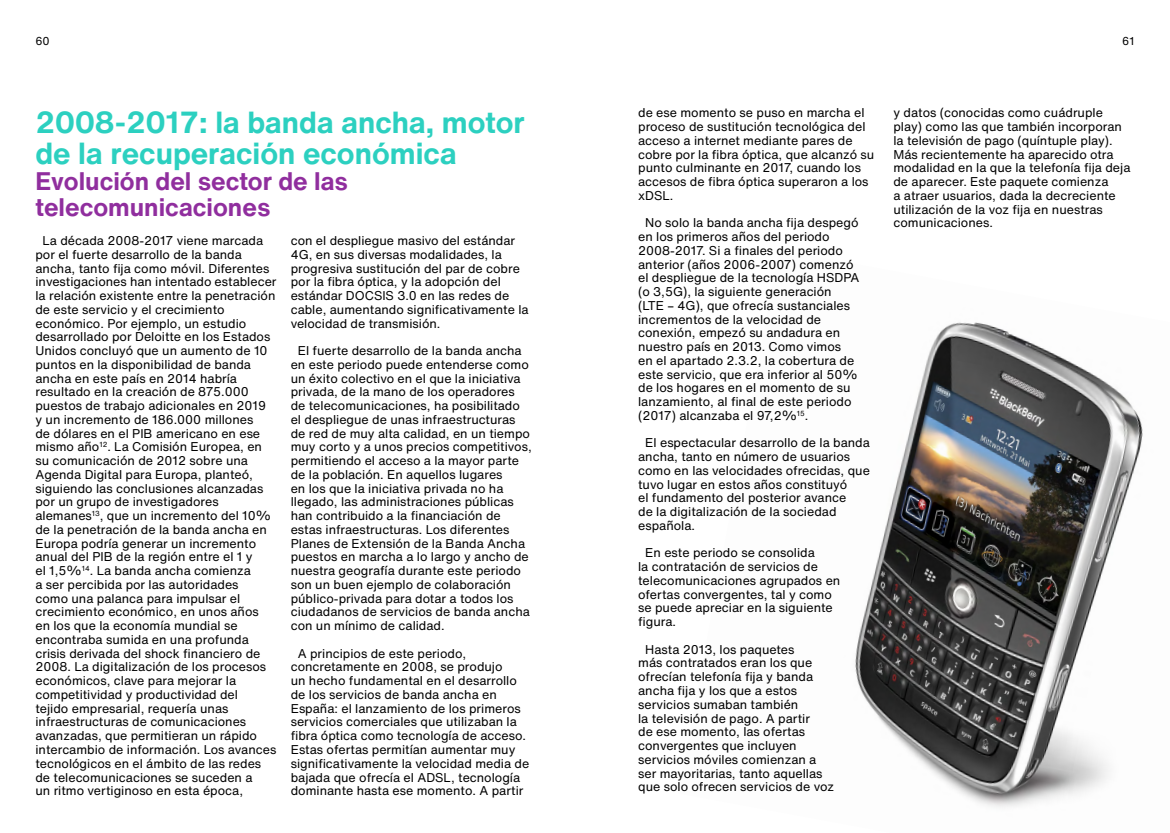
<style>
.page{position:relative;width:1170px;height:833px;background:#fff}
.page>*{position:absolute;margin:0;border:0;box-sizing:border-box;transform-origin:0 0}
.t1{font:700 30px/31.2px "Helvetica Now Text";color:#2cd0c0}
.t2{font:700 25px/26.2px "Helvetica Now Text";color:#902e9e}
.t3{font:12.5px/13.8px "Helvetica Now Text";color:#000}
.t4{font:11.25px "Helvetica Now Text";color:#000}
</style>
<div class="page">
<img style="left:855px;top:322px;width:288px;height:485px">
<p class="t4" style="left:35px;top:33px;width:16px">60</p>
<p class="t4" style="left:1122px;top:33px;width:14px">61</p>
<h1 class="t1" style="left:35px;top:106px;width:491px">2008-2017: la banda ancha, motor de la recuperación económica</h1>
<h2 class="t2" style="left:35px;top:167px;width:314px">Evolución del sector de las telecomunicaciones</h2>
<p class="t3" style="left:35px;top:233px;width:242px;text-indent:7px">La década 2008-2017 viene marcada por el fuerte desarrollo de la banda ancha, tanto fija como móvil. Diferentes investigaciones han intentado establecer la relación existente entre la penetración de este servicio y el crecimiento económico. Por ejemplo, un estudio desarrollado por Deloitte en los Estados Unidos concluyó que un aumento de 10 puntos en la disponibilidad de banda ancha en este país en 2014 habría resultado en la creación de 875.000 puestos de trabajo adicionales en 2019<br>y un incremento de 186.000 millones<br>de dólares en el PIB americano en ese mismo año<sup>12</sup>. La Comisión Europea, en su comunicación de 2012 sobre una Agenda Digital para Europa, planteó, siguiendo las conclusiones alcanzadas por un grupo de investigadores alemanes<sup>13</sup>, que un incremento del 10% de la penetración de la banda ancha en Europa podría generar un incremento anual del PIB de la región entre el 1 y<br>el 1,5%<sup>14</sup>. La banda ancha comienza<br>a ser percibida por las autoridades<br>como una palanca para impulsar el crecimiento económico, en unos años en los que la economía mundial se encontraba sumida en una profunda crisis derivada del shock financiero de 2008. La digitalización de los procesos económicos, clave para mejorar la competitividad y productividad del<br>tejido empresarial, requería unas infraestructuras de comunicaciones avanzadas, que permitieran un rápido intercambio de información. Los avances tecnológicos en el ámbito de las redes de telecomunicaciones se suceden a<br>un ritmo vertiginoso en esta época,</p>
<p class="t3" style="left:291px;top:233px;width:239px">con el despliegue masivo del estándar 4G, en sus diversas modalidades, la progresiva sustitución del par de cobre por la fibra óptica, y la adopción del estándar DOCSIS 3.0 en las redes de cable, aumentando significativamente la velocidad de transmisión.</p>
<p class="t3" style="left:291px;top:343px;width:242px;text-indent:7px">El fuerte desarrollo de la banda ancha en este periodo puede entenderse como un éxito colectivo en el que la iniciativa privada, de la mano de los operadores de telecomunicaciones, ha posibilitado el despliegue de unas infraestructuras de red de muy alta calidad, en un tiempo muy corto y a unos precios competitivos, permitiendo el acceso a la mayor parte de la población. En aquellos lugares<br>en los que la iniciativa privada no ha llegado, las administraciones públicas han contribuido a la financiación de estas infraestructuras. Los diferentes Planes de Extensión de la Banda Ancha puestos en marcha a lo largo y ancho de nuestra geografía durante este periodo son un buen ejemplo de colaboración público-privada para dotar a todos los ciudadanos de servicios de banda ancha con un mínimo de calidad.</p>
<p class="t3" style="left:291px;top:646px;width:240px;text-indent:7px">A principios de este periodo, concretamente en 2008, se produjo<br>un hecho fundamental en el desarrollo de los servicios de banda ancha en España: el lanzamiento de los primeros servicios comerciales que utilizaban la fibra óptica como tecnología de acceso.<br>Estas ofertas permitían aumentar muy significativamente la velocidad media de bajada que ofrecía el ADSL, tecnología dominante hasta ese momento. A partir</p>
<p class="t3" style="left:638px;top:106px;width:238px">de ese momento se puso en marcha el proceso de sustitución tecnológica del acceso a internet mediante pares de cobre por la fibra óptica, que alcanzó su punto culminante en 2017, cuando los accesos de fibra óptica superaron a los xDSL.</p>
<p class="t3" style="left:638px;top:216px;width:223px;text-indent:7px">No solo la banda ancha fija despegó en los primeros años del periodo 2008-2017. Si a finales del periodo anterior (años 2006-2007) comenzó el despliegue de la tecnología HSDPA (o 3,5G), la siguiente generación (LTE – 4G), que ofrecía sustanciales incrementos de la velocidad de conexión, empezó su andadura en nuestro país en 2013. Como vimos<br>en el apartado 2.3.2, la cobertura de este servicio, que era inferior al 50% de los hogares en el momento de su lanzamiento, al final de este periodo (2017) alcanzaba el 97,2%<sup>15</sup>.</p>
<p class="t3" style="left:638px;top:436px;width:233px;text-indent:7px">El espectacular desarrollo de la banda ancha, tanto en número de usuarios como en las velocidades ofrecidas, que tuvo lugar en estos años constituyó<br>el fundamento del posterior avance<br>de la digitalización de la sociedad española.</p>
<p class="t3" style="left:638px;top:546px;width:204px;text-indent:7px">En este periodo se consolida<br>la contratación de servicios de telecomunicaciones agrupados en ofertas convergentes, tal y como se puede apreciar en la siguiente figura.</p>
<p class="t3" style="left:638px;top:642px;width:197px;text-indent:7px">Hasta 2013, los paquetes<br>más contratados eran los que ofrecían telefonía fija y banda ancha fija y los que a estos servicios sumaban también<br>la televisión de pago. A partir<br>de ese momento, las ofertas convergentes que incluyen servicios móviles comienzan a ser mayoritarias, tanto aquellas que solo ofrecen servicios de voz</p>
<p class="t3" style="left:893px;top:106px;width:238px">y datos (conocidas como cuádruple play) como las que también incorporan la televisión de pago (quíntuple play).<br>Más recientemente ha aparecido otra modalidad en la que la telefonía fija deja de aparecer. Este paquete comienza<br>a atraer usuarios, dada la decreciente utilización de la voz fija en nuestras comunicaciones.</p>
</div>
